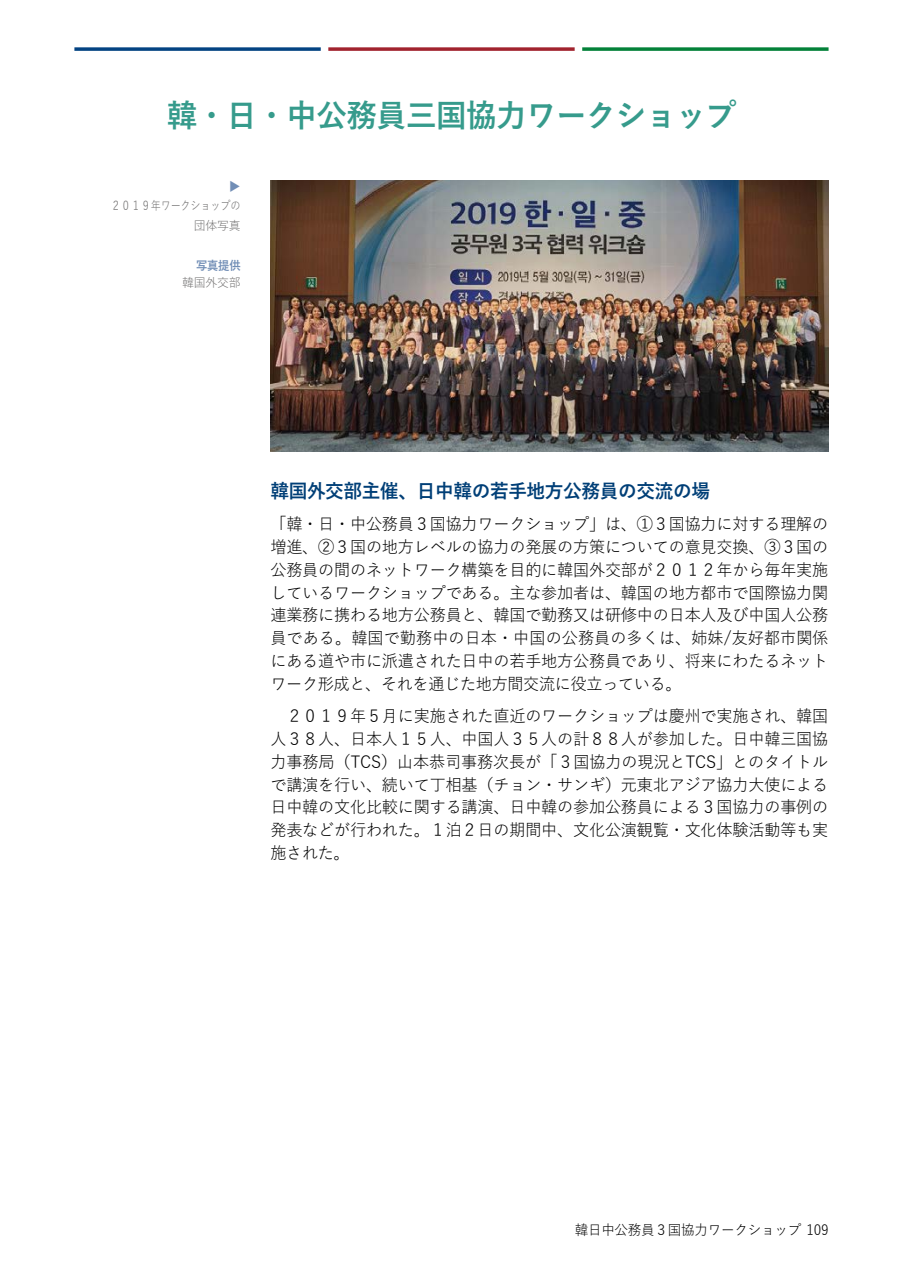
<style>
.page{position:relative;width:903px;height:1275px;background:#fff}
.page>*{position:absolute;margin:0;border:0;box-sizing:border-box;transform-origin:0 0}
.t1{font:700 31.5px "Yu Gothic";letter-spacing:-.02em;color:#369b8c}
.t2{font:700 19.25px "Yu Gothic";letter-spacing:-.02em;color:#003f77}
.t3{font:16.62px/22.8px "Yu Gothic";letter-spacing:-.01em;color:#000;text-align:justify}
.t4{font:14px "Yu Gothic";letter-spacing:-.02em;color:#000}
.t5{font:12.25px/19.2px "Yu Gothic";letter-spacing:-.02em;color:#727171;text-align:right;scale:.83 1}
.t6{font:12.25px "Yu Gothic";letter-spacing:-.02em;color:#727171}
.t7{font:700 12.25px "Yu Gothic";color:#718eb6;scale:.92 1}
.t8{font:12.25px "Yu Gothic";color:#718eb6}
</style>
<div class="page">
<svg style="left:74px;top:47px;width:247px;height:4px"></svg>
<svg style="left:328px;top:47px;width:247px;height:4px"></svg>
<svg style="left:582px;top:47px;width:246px;height:4px"></svg>
<img style="left:270px;top:180px;width:558px;height:272px">
<h1 class="t1" style="left:167px;top:98px;width:571px">韓・日・中公務員三国協力ワークショップ</h1>
<p class="t8" style="left:229px;top:175px;width:13px">▶</p>
<p class="t5" style="left:111px;top:195px;width:158px">２０１９年ワークショップの団体写真</p>
<p class="t7" style="left:196px;top:258px;width:50px">写真提供</p>
<p class="t6" style="left:182px;top:272px;width:60px">韓国外交部</p>
<p class="t2" style="left:270px;top:480px;width:441px">韓国外交部主催、日中韓の若手地方公務員の交流の場</p>
<p class="t3" style="left:270px;top:511px;width:560px">「韓・日・中公務員３国協力ワークショップ」は、①３国協力に対する理解の増進、②３国の地方レベルの協力の発展の方策についての意見交換、③３国の公務員の間のネットワーク構築を目的に韓国外交部が２０１２年から毎年実施しているワークショップである。主な参加者は、韓国の地方都市で国際協力関連業務に携わる地方公務員と、韓国で勤務又は研修中の日本人及び中国人公務員である。韓国で勤務中の日本・中国の公務員の多くは、姉妹/友好都市関係にある道や市に派遣された日中の若手地方公務員であり、将来にわたるネットワーク形成と、それを通じた地方間交流に役立っている。</p>
<p class="t3" style="left:270px;top:703px;width:559px">　２０１９年５月に実施された直近のワークショップは慶州で実施され、韓国人３８人、日本人１５人、中国人３５人の計８８人が参加した。日中韓三国協力事務局（TCS）山本恭司事務次長が「３国協力の現況とTCS」とのタイトルで講演を行い、続いて丁相基（チョン・サンギ）元東北アジア協力大使による日中韓の文化比較に関する講演、日中韓の参加公務員による３国協力の事例の発表などが行われた。１泊２日の期間中、文化公演観覧・文化体験活動等も実施された。</p>
<p class="t4" style="left:575px;top:1217px;width:255px">韓日中公務員３国協力ワークショップ 109</p>
</div>
